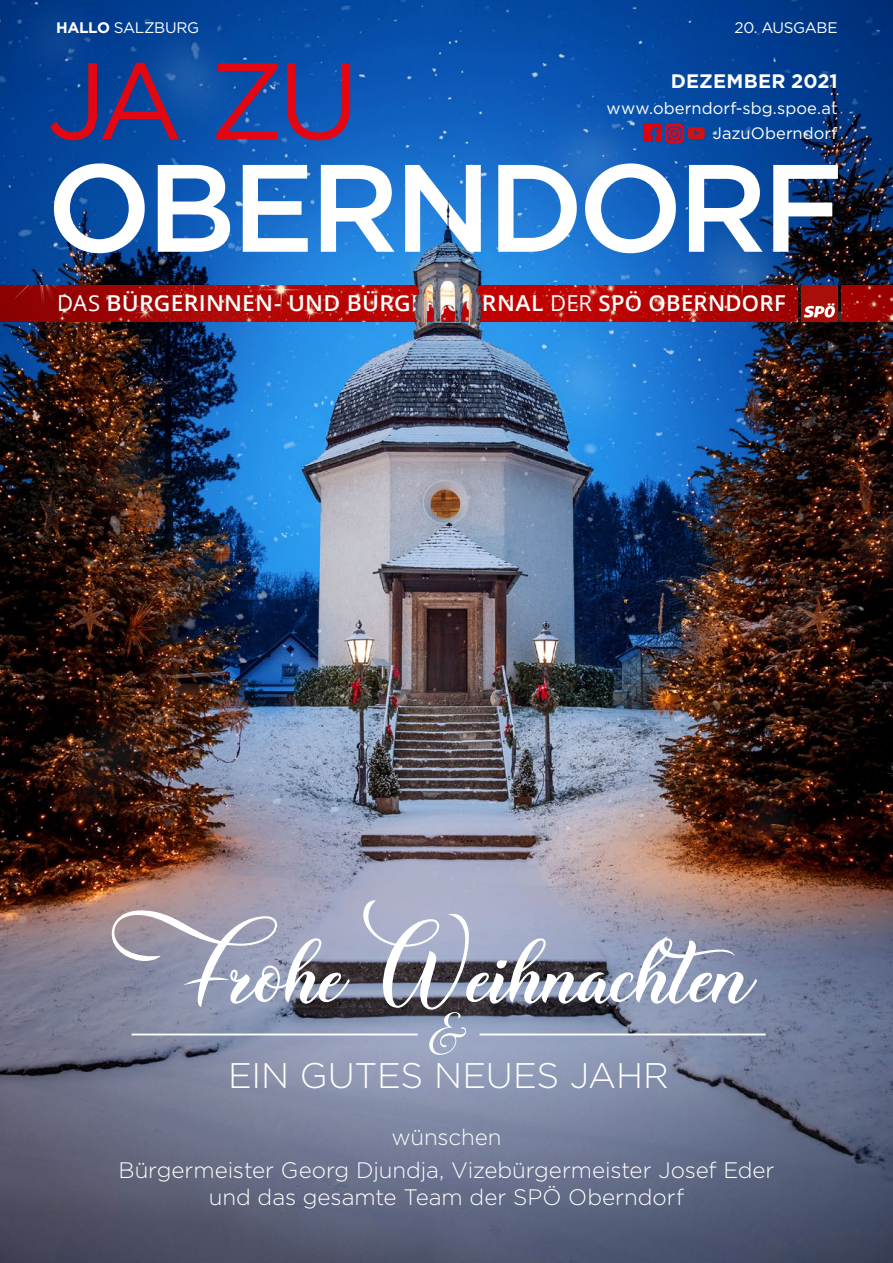
<style>
.page{position:relative;width:893px;height:1263px;background:#fff}
.page>*{position:absolute;margin:0;border:0;box-sizing:border-box;transform-origin:0 0}
.t1{font:129.3px "Christmas Wish Calligraphy";color:#fff}
.t2{font:500 124.05px "Gotham";letter-spacing:-.045em;color:#fff}
.t3{font:108.45px "Gotham";color:#e30613}
.t4{font:62.1px "Christmas Wish Calligraphy";color:#fff}
.t5{font:300 35.55px "Gotham";letter-spacing:-.005em;color:#fff}
.t6{font:300 22.35px/33px "Gotham";color:#fff;text-align:center}
.t7{font:600 22.05px "Open Sans";letter-spacing:.01em;color:#fff;scale:1.04 1}
.t8{font:700 19.5px "Gotham";letter-spacing:.005em;color:#fff}
.t9{font:16.5px/25.5px "Gotham";letter-spacing:.005em;color:#fff;text-align:right}
.t10{font:15.3px "Gotham";letter-spacing:-.025em;color:#fff}
.s1{font-weight:700}
.s2{font-weight:400}
</style>
<div class="page">
<img style="left:0;top:0;width:893px;height:1263px">
<div style="left:801px;top:285px;width:36px;height:36px;background:#a90f09"></div>
<svg style="left:804px;top:303px;width:31px;height:15px"></svg>
<img style="left:0;top:285px;width:797px;height:37px">
<img style="left:644px;top:125px;width:17px;height:17px">
<img style="left:665px;top:125px;width:18px;height:17px">
<svg style="left:688px;top:127px;width:17px;height:12px"></svg>
<img style="left:841px;top:285px;width:52px;height:36px">
<img style="left:237px;top:149px;width:343px;height:239px">
<hr style="left:132px;top:1033px;width:286px;height:2px;background:#fff">
<hr style="left:480px;top:1033px;width:286px;height:2px;background:#fff">
<p class="t10" style="left:56px;top:18px;width:144px"><span class="s1">HALLO</span> SALZBURG</p>
<p class="t10" style="left:735px;top:18px;width:105px">20. AUSGABE</p>
<h3 class="t3" style="left:47px;top:31px;width:315px">JA ZU</h3>
<h2 class="t2" style="left:47px;top:127px;width:798px">OBERNDORF</h2>
<p class="t7" style="left:57px;top:288px;width:702px"><span class="s2">DAS</span> BÜRGERINNEN- UND BÜRGERJOURNAL <span class="s2">DER</span> SPÖ OBERNDORF</p>
<p class="t8" style="left:671px;top:68px;width:168px">DEZEMBER 2021</p>
<p class="t9" style="left:607px;top:95px;width:233px">www.oberndorf-sbg.spoe.at<br>JazuOberndorf</p>
<h1 class="t1" style="left:143px;top:883px;width:611px">Frohe Weihnachten</h1>
<h3 class="t4" style="left:428px;top:994px;width:41px">&amp;</h3>
<h3 class="t5" style="left:228px;top:1053px;width:442px">EIN GUTES NEUES JAHR</h3>
<p class="t6" style="left:118px;top:1120px;width:658px">wünschen<br>Bürgermeister Georg Djundja, Vizebürgermeister Josef Eder</p>
<p class="t6" style="left:209px;top:1179px;width:477px">und das gesamte Team der SPÖ Oberndorf</p>
</div>
